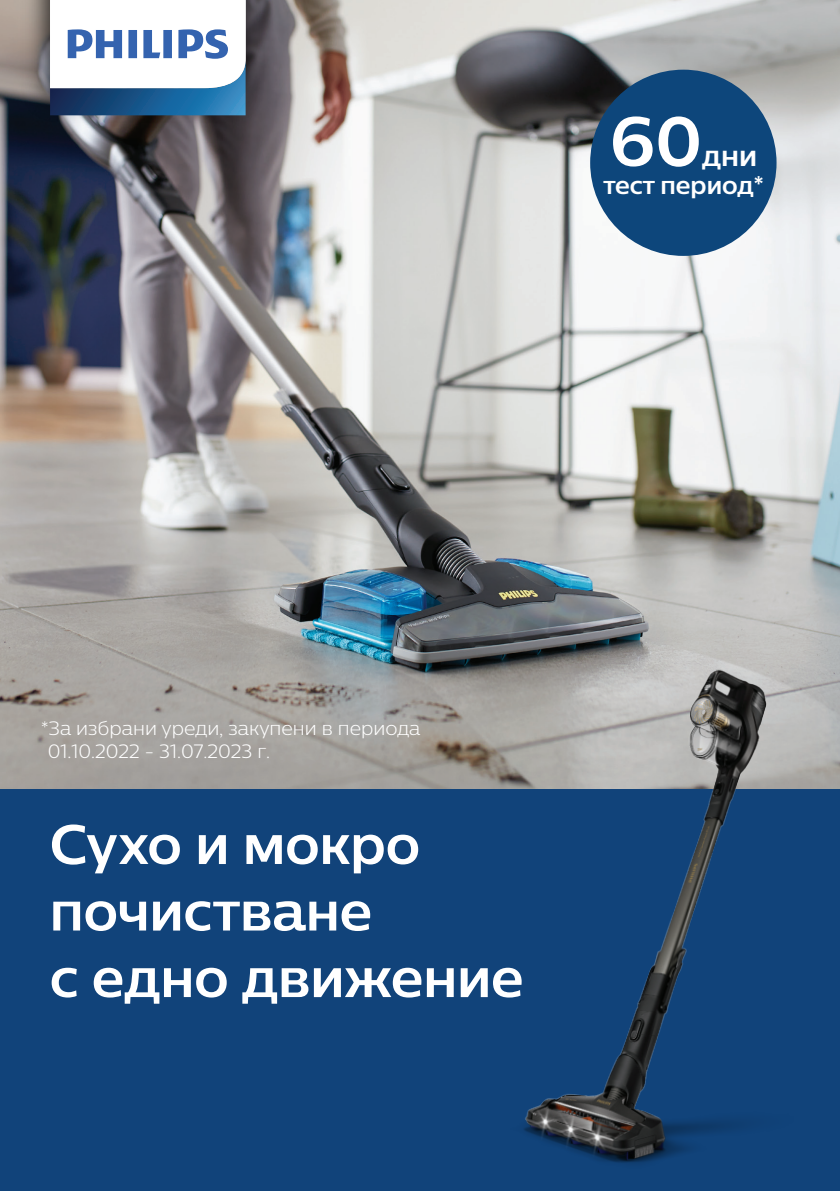
<style>
.page{position:relative;width:840px;height:1191px;background:#fff}
.page>*{position:absolute;margin:0;border:0;box-sizing:border-box;transform-origin:0 0}
.t1{font:700 69.4px "Centrale Sans";color:#fff}
.t2{font:700 55.4px/66.6px "Centrale Sans";letter-spacing:-.005em;color:#fff}
.t3{font:700 29.2px "Centrale Sans";color:#fff}
.t4{font:700 25.2px "Centrale Sans";color:#fff}
.t5{font:300 19.4px/23.2px "Centrale Sans";color:#fff}
</style>
<div class="page">
<div style="left:0;top:752px;width:839px;height:439px;background:#11437a"></div>
<img style="left:0;top:0;width:839px;height:788px">
<img style="left:506px;top:666px;width:311px;height:497px">
<img style="left:14px;top:0;width:256px;height:128px">
<svg style="left:50px;top:0;width:195px;height:115px"></svg>
<div style="left:590px;top:70px;width:186px;height:186px;background:#0d467b;border-radius:50%"></div>
<h1 class="t1" style="left:609px;top:97px;width:94px">60</h1>
<h3 class="t3" style="left:701px;top:137px;width:57px">дни</h3>
<p class="t4" style="left:603px;top:169px;width:162px">тест период*</p>
<p class="t5" style="left:48px;top:716px;width:374px;text-indent:-7px">*За избрани уреди, закупени в периода<br>01.10.2022 - 31.07.2023 г.</p>
<h2 class="t2" style="left:50px;top:810px;width:475px">Сухо и мокро почистване<br>с едно движение</h2>
</div>
